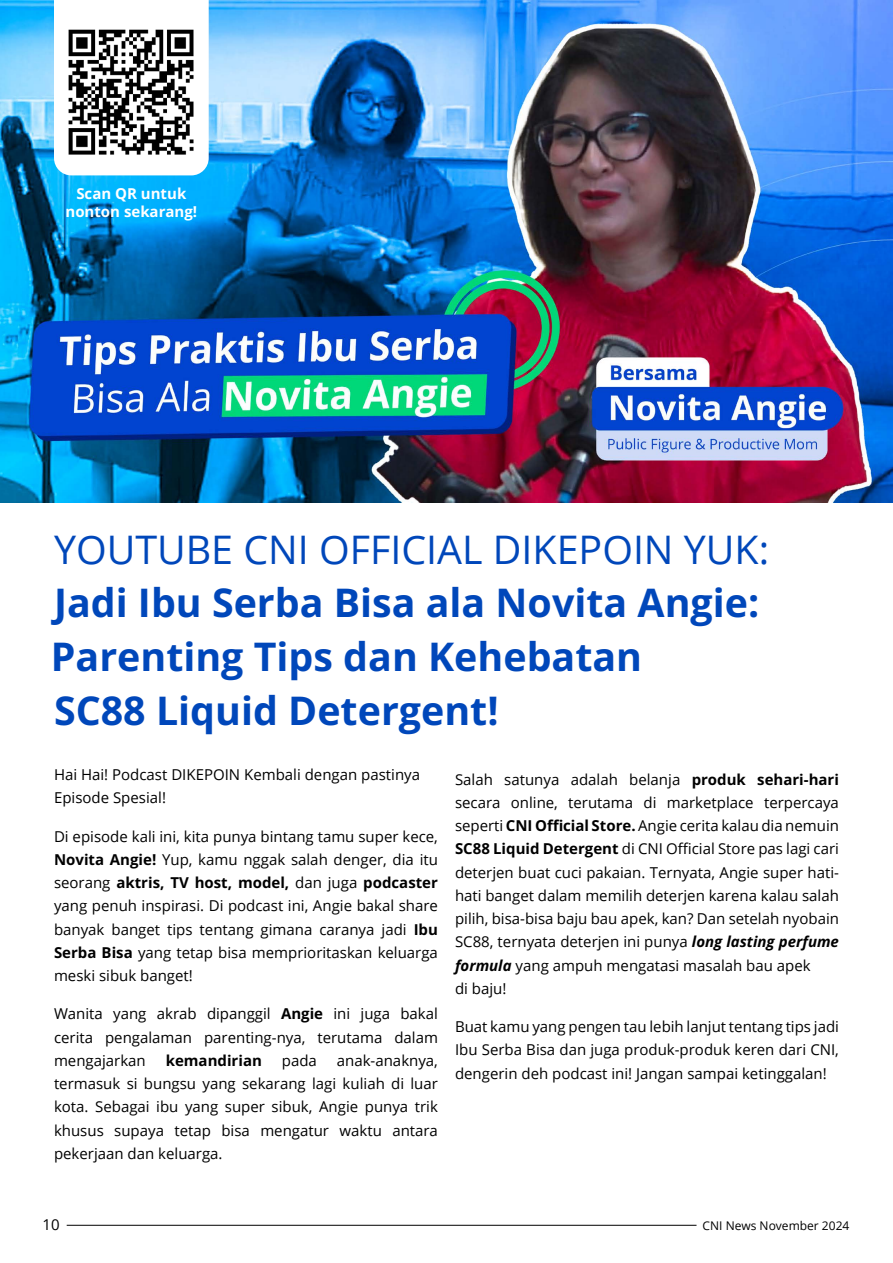
<style>
.page{position:relative;width:893px;height:1263px;background:#fff}
.page>*{position:absolute;margin:0;border:0;box-sizing:border-box;transform-origin:0 0}
.t1{font:700 39.3px/53.8px "Open Sans";color:#0047ba}
.t2{font:39.3px "Open Sans";color:#0047ba}
.t3{font:15px/23.2px "Open Sans";color:#000;text-align:justify}
.t4{font:700 15px/18px "Open Sans";color:#fff;text-align:center}
.t5{font:700 15px "Open Sans";color:#000}
.t6{font:12px "Open Sans";color:#000}
.s1{font-weight:700}
.s2{font-weight:700;font-style:italic}
</style>
<div class="page">
<img style="left:0;top:0;width:893px;height:502px">
<svg style="left:54px;top:0;width:155px;height:175px"></svg>
<img style="left:62px;top:22px;width:139px;height:140px">
<hr style="left:67px;top:1225px;width:629px;height:1px;background:#000">
<p class="t4" style="left:65px;top:184px;width:133px">Scan QR untuk nonton sekarang!</p>
<h1 class="t2" style="left:54px;top:522px;width:717px">YOUTUBE CNI OFFICIAL DIKEPOIN YUK:</h1>
<h1 class="t1" style="left:51px;top:575px;width:710px">Jadi Ibu Serba Bisa ala Novita Angie:<br>Parenting Tips dan Kehebatan<br>SC88 Liquid Detergent!</h1>
<p class="t3" style="left:54px;top:763px;width:368px">Hai Hai! Podcast DIKEPOIN Kembali dengan pastinya<br>Episode Spesial!</p>
<p class="t3" style="left:54px;top:824px;width:385px">Di episode kali ini, kita punya bintang tamu super kece, <span class="s1">Novita Angie!</span> Yup, kamu nggak salah denger, dia itu seorang <span class="s1">aktris, TV host, model,</span> dan juga <span class="s1">podcaster </span>yang penuh inspirasi. Di podcast ini, Angie bakal share banyak banget tips tentang gimana caranya jadi <span class="s1">Ibu Serba Bisa</span> yang tetap bisa memprioritaskan keluarga meski sibuk banget!</p>
<p class="t3" style="left:54px;top:1002px;width:385px">Wanita yang akrab dipanggil <span class="s1">Angie</span> ini juga bakal cerita pengalaman parenting-nya, terutama dalam mengajarkan</p>
<p class="t3" style="left:455px;top:767px;width:385px;text-align:left">Salah satunya adalah belanja <span class="s1">produk sehari-hari </span>secara online, terutama di marketplace terpercaya seperti <span class="s1">CNI Official Store.</span> Angie cerita kalau dia nemuin <span class="s1">SC88 Liquid Detergent</span> di CNI Official Store pas lagi cari deterjen buat cuci pakaian. Ternyata, Angie super hati&shy;hati banget dalam memilih deterjen karena kalau salah pilih, bisa-bisa baju bau apek, kan? Dan setelah nyobain SC88, ternyata deterjen ini punya <span class="s2">long lasting perfume formula</span> yang ampuh mengatasi masalah bau apek<br>di baju!</p>
<p class="t3" style="left:455px;top:1015px;width:385px">Buat kamu yang pengen tau lebih lanjut tentang tips jadi Ibu Serba Bisa dan juga produk-produk keren dari CNI, dengerin deh podcast ini! Jangan sampai ketinggalan!</p>
<p class="t3" style="left:54px;top:1048px;width:385px;text-indent:283px">anak-anaknya, termasuk si bungsu yang sekarang lagi kuliah di luar kota. Sebagai ibu yang super sibuk, Angie punya trik khusus supaya tetap bisa mengatur waktu antara pekerjaan dan keluarga.</p>
<p class="t5" style="left:166px;top:1050px;width:98px">kemandirian</p>
<p class="t3" style="left:282px;top:1048px;width:37px">pada</p>
<p class="t3" style="left:43px;top:1212px;width:19px">10</p>
<p class="t6" style="left:703px;top:1217px;width:148px">CNI News November 2024</p>
</div>
